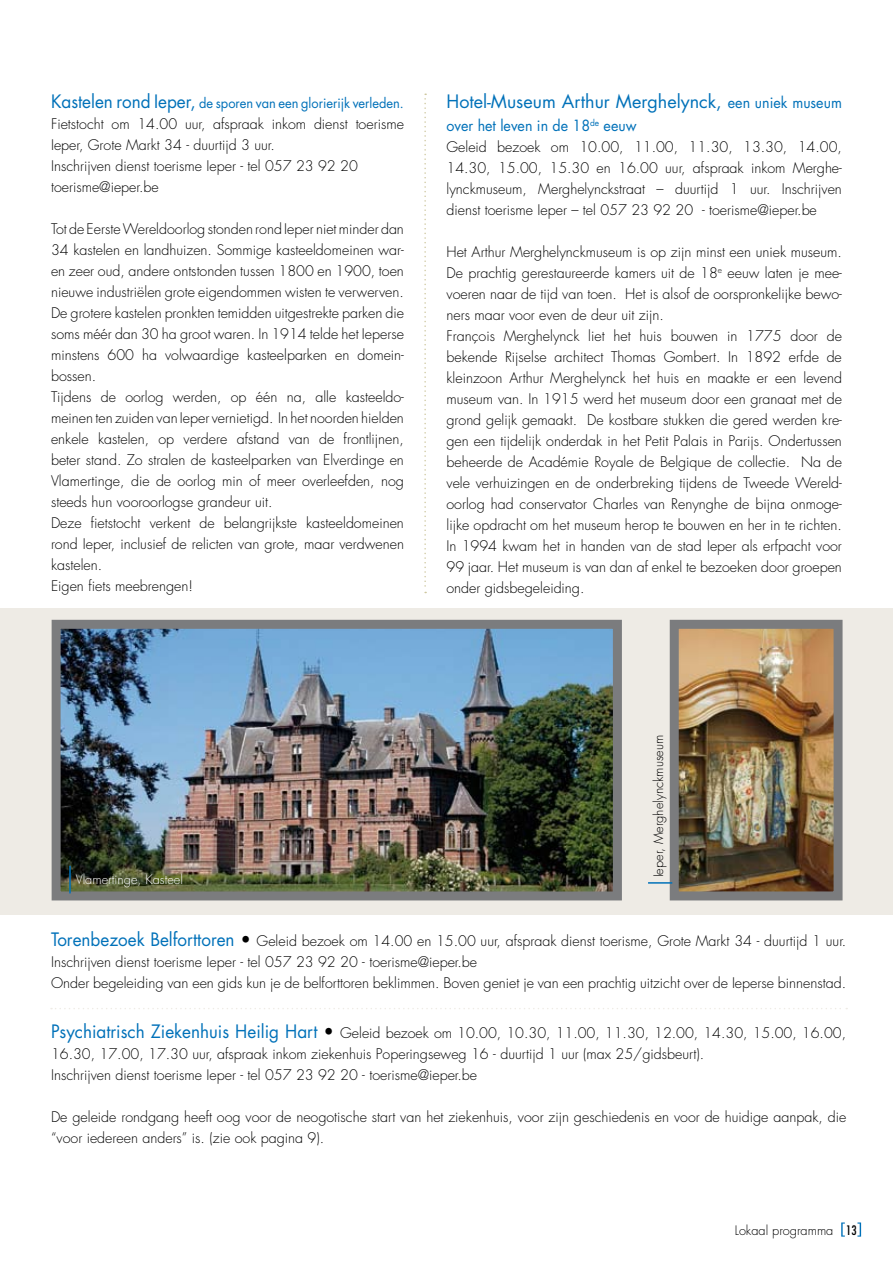
<style>
.page{position:relative;width:893px;height:1263px;background:#fff}
.page>*{position:absolute;margin:0;border:0;box-sizing:border-box;transform-origin:0 0}
.t1{font:18px "Futura";color:#0071b9}
.t2{font:15px "Futura";color:#0071b9;scale:.95 1}
.t3{font:300 14.25px/21px "Futura";color:#000}
.t4{font:13.5px "Futura";color:#0071b9;scale:.95 1}
.t5{font:300 12.75px "Futura";color:#000}
.t6{font:300 12.75px "Futura";color:#fff}
.s1{font-size:18px}
.s2{font-size:15px}
.s3{font-weight:400;font-size:18px;color:#0071b9}
.s4{font-weight:400;font-stretch:condensed}
</style>
<div class="page">
<div style="left:0;top:608px;width:893px;height:306px;background:#eeebe5"></div>
<img style="left:62px;top:630px;width:550px;height:260px">
<div style="left:52px;top:620px;width:570px;height:280px;border:9px solid #7b7c7e"></div>
<img style="left:680px;top:630px;width:152px;height:260px">
<div style="left:670px;top:620px;width:172px;height:280px;border:9px solid #7b7c7e"></div>
<hr style="left:69px;top:866px;width:2px;height:27px;background:#0071b9">
<svg style="left:424px;top:94px;width:2px;height:499px"></svg>
<svg style="left:841px;top:1222px;width:20px;height:14px"></svg>
<svg style="left:51px;top:1008px;width:796px;height:1px"></svg>
<hr style="left:648px;top:882px;width:24px;height:2px;background:#0071b9">
<p class="t4" style="left:51px;top:94px;width:373px"><span class="s1">Kastelen rond Ieper,</span> de sporen van een glorierijk verleden.</p>
<p class="t3" style="left:51px;top:114px;width:354px">Fietstocht om 14.00 uur, afspraak inkom dienst toerisme Ieper, Grote Markt 34 - duurtijd 3 uur.<br>Inschrijven dienst toerisme Ieper - tel 057 23 92 20 toerisme@ieper.be</p>
<p class="t3" style="left:51px;top:219px;width:354px">Tot de Eerste Wereldoorlog stonden rond Ieper niet minder dan 34 kastelen en landhuizen. Sommige kasteeldomeinen war&shy;en zeer oud, andere ontstonden tussen 1800 en 1900, toen nieuwe industriëlen grote eigendommen wisten te verwerven.<br>De grotere kastelen pronkten temidden uitgestrekte parken die soms méér dan 30 ha groot waren. In 1914 telde het Ieperse minstens 600 ha volwaardige kasteelparken en domein&shy;bossen.<br>Tijdens de oorlog werden, op één na, alle kasteeldo&shy;meinen ten zuiden van Ieper vernietigd. In het noorden hielden enkele kastelen, op verdere afstand van de frontlijnen, beter stand. Zo stralen de kasteelparken van Elverdinge en Vlamertinge, die de oorlog min of meer overleefden, nog steeds hun vooroorlogse grandeur uit.<br>Deze fietstocht verkent de belangrijkste kasteeldomeinen rond Ieper, inclusief de relicten van grote, maar verdwenen kastelen.<br>Eigen fiets meebrengen!</p>
<p class="t1" style="left:446px;top:89px;width:397px">Hotel-Museum Arthur Merghelynck, <span class="s2">een uniek museum</span></p>
<p class="t2" style="left:446px;top:115px;width:202px">over het leven in de 18<sup>de</sup> eeuw</p>
<p class="t3" style="left:446px;top:136px;width:397px;text-align:justify">Geleid bezoek om 10.00, 11.00, 11.30, 13.30, 14.00, 14.30, 15.00, 15.30 en 16.00 uur, afspraak inkom Merghe&shy;lynckmuseum, Merghelynckstraat – duurtijd 1 uur. Inschrijven dienst toerisme Ieper – tel 057 23 92 20 - toerisme@ieper.be</p>
<p class="t3" style="left:446px;top:241px;width:397px">Het Arthur Merghelynckmuseum is op zijn minst een uniek museum.<br>De prachtig gerestaureerde kamers uit de 18<sup>e</sup> eeuw laten je mee&shy;voeren naar de tijd van toen. Het is alsof de oorspronkelijke bewo&shy;ners maar voor even de deur uit zijn.<br>François Merghelynck liet het huis bouwen in 1775 door de bekende Rijselse architect Thomas Gombert. In 1892 erfde de kleinzoon Arthur Merghelynck het huis en maakte er een levend museum van. In 1915 werd het museum door een granaat met de grond gelijk gemaakt. De kostbare stukken die gered werden kre&shy;gen een tijdelijk onderdak in het Petit Palais in Parijs. Ondertussen beheerde de Académie Royale de Belgique de collectie. Na de vele verhuizingen en de onderbreking tijdens de Tweede Wereld&shy;oorlog had conservator Charles van Renynghe de bijna onmoge&shy;lijke opdracht om het museum herop te bouwen en her in te richten.<br>In 1994 kwam het in handen van de stad Ieper als erfpacht voor 99 jaar. Het museum is van dan af enkel te bezoeken door groepen onder gidsbegeleiding.</p>
<p class="t6" style="left:76px;top:871px;width:109px">Vlamertinge, Kasteel</p>
<p class="t5" style="left:650px;top:877px;width:144px;rotate:-90deg">Ieper, Merghelynckmuseum</p>
<p class="t3" style="left:51px;top:931px;width:797px"><span class="s3">Torenbezoek Belforttoren</span> <span class="s1">•</span> Geleid bezoek om 14.00 en 15.00 uur, afspraak dienst toerisme, Grote Markt 34 - duurtijd 1 uur.<br>Inschrijven dienst toerisme Ieper - tel 057 23 92 20 - toerisme@ieper.be<br>Onder begeleiding van een gids kun je de belforttoren beklimmen. Boven geniet je van een prachtig uitzicht over de Ieperse binnenstad.</p>
<p class="t3" style="left:51px;top:1022px;width:797px"><span class="s3">Psychiatrisch Ziekenhuis Heilig Hart</span> <span class="s1">•</span> Geleid bezoek om 10.00, 10.30, 11.00, 11.30, 12.00, 14.30, 15.00, 16.00,<br>16.30, 17.00, 17.30 uur, afspraak inkom ziekenhuis Poperingseweg 16 - duurtijd 1 uur (max 25/gidsbeurt).<br>Inschrijven dienst toerisme Ieper - tel 057 23 92 20 - toerisme@ieper.be</p>
<p class="t3" style="left:51px;top:1106px;width:797px">De geleide rondgang heeft oog voor de neogotische start van het ziekenhuis, voor zijn geschiedenis en voor de huidige aanpak, die “voor iedereen anders” is. (zie ook pagina 9).</p>
<p class="t5" style="left:735px;top:1222px;width:123px">Lokaal programma <span class="s4">13</span></p>
</div>
